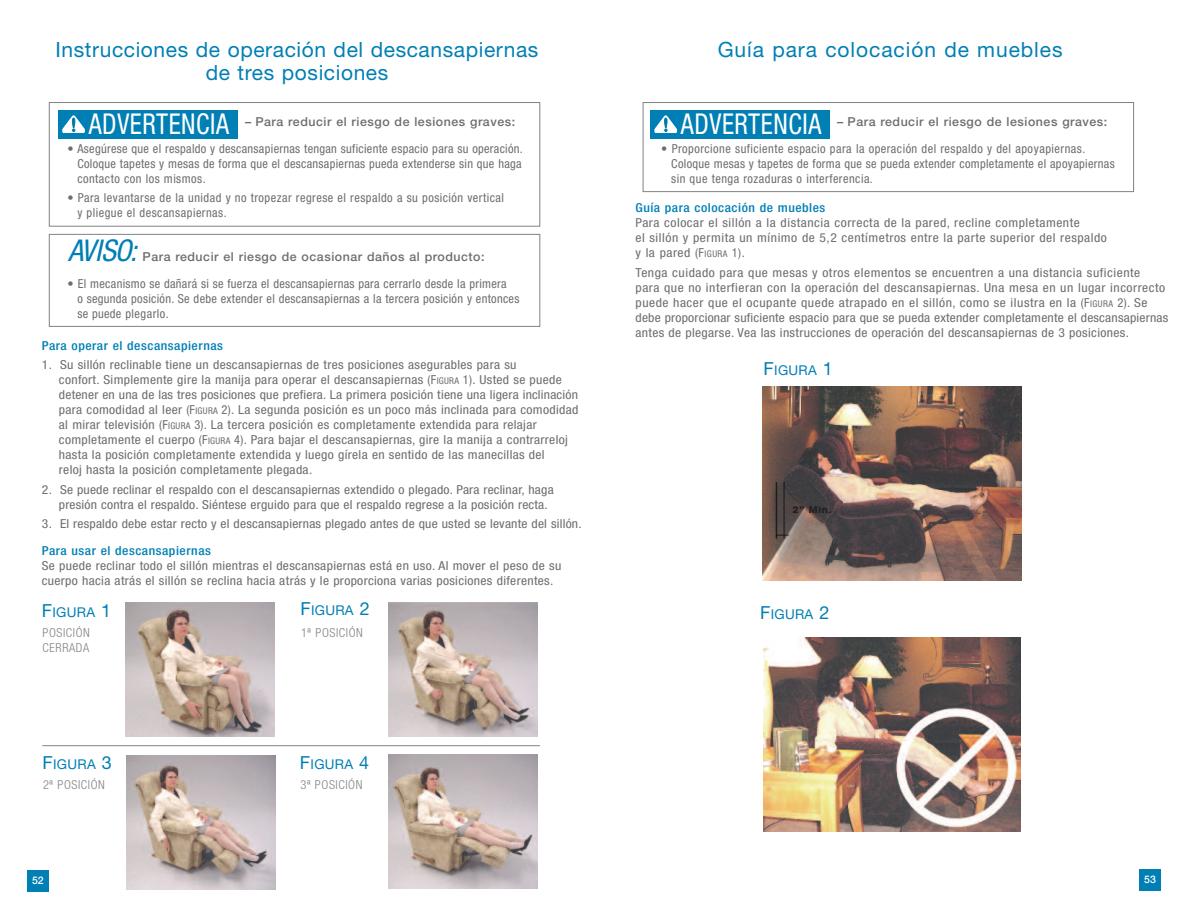
<style>
.page{position:relative;width:1188px;height:918px;background:#fff}
.page>*{position:absolute;margin:0;border:0;box-sizing:border-box;transform-origin:0 0}
.t1{font:italic condensed 30px "Helvetica Neue";letter-spacing:-.025em;color:#007fb4}
.t2{font:condensed 28.8px "Helvetica Neue";letter-spacing:.025em;color:#fff;scale:.9 1}
.t3{font:21px/22.5px "Helvetica Neue";letter-spacing:.03em;color:#007fb4;text-align:center}
.t4{font:13.5px "Helvetica Neue";letter-spacing:.02em;color:#007fb4}
.t5{font:condensed 12.3px/15px "Helvetica Neue";letter-spacing:.025em;color:#6c6d70;scale:1.1 1}
.t6{font:condensed 12.3px/15px "Helvetica Neue";letter-spacing:.025em;color:#6c6d70}
.t7{font:500 12.3px "Helvetica Neue";letter-spacing:.045em;color:#6c6d70}
.t8{font:500 condensed 12.3px "Helvetica Neue";letter-spacing:.04em;color:#007fb4;scale:1.1 1}
.t9{font:300 condensed 12.3px/15px "Helvetica Neue";letter-spacing:.05em;color:#808285}
.t10{font:500 10.5px "Helvetica Neue";color:#fff}
.t11{font:700 9px "Avant Garde";color:#231f20;scale:1.1 1}
.s1{font-size:9.3px}
.s2{font-size:18px}
</style>
<div class="page">
<div style="left:1139px;top:869px;width:22px;height:22px;background:#007fb4"></div>
<div style="left:27px;top:870px;width:22px;height:22px;background:#007fb4"></div>
<div style="left:49px;top:234px;width:491px;height:93px;border:1px solid #808285"></div>
<div style="left:49px;top:102px;width:491px;height:125px;border:1px solid #808285"></div>
<img style="left:125px;top:603px;width:149px;height:134px">
<img style="left:388px;top:755px;width:149px;height:134px">
<img style="left:389px;top:602px;width:149px;height:134px">
<img style="left:127px;top:755px;width:149px;height:134px">
<hr style="left:42px;top:745px;width:498px;height:1px;background:#808285">
<div style="left:643px;top:102px;width:491px;height:90px;border:1px solid #808285"></div>
<img style="left:762px;top:386px;width:259px;height:194px">
<img style="left:764px;top:638px;width:257px;height:194px">
<div style="left:58px;top:110px;width:180px;height:29px;background:#007fb4"></div>
<svg style="left:62px;top:115px;width:23px;height:18px"></svg>
<div style="left:650px;top:110px;width:180px;height:29px;background:#007fb4"></div>
<svg style="left:654px;top:115px;width:23px;height:18px"></svg>
<h3 class="t3" style="left:56px;top:41px;width:484px">Instrucciones de operación del descansapiernas de tres posiciones</h3>
<h3 class="t3" style="left:718px;top:41px;width:346px">Guía para colocación de muebles</h3>
<h2 class="t2" style="left:89px;top:114px;width:157px">ADVERTENCIA</h2>
<h2 class="t2" style="left:681px;top:114px;width:157px">ADVERTENCIA</h2>
<p class="t7" style="left:245px;top:117px;width:272px">– Para reducir el riesgo de lesiones graves:</p>
<p class="t6" style="left:77px;top:142px;width:447px;text-align:justify;text-indent:-10px">• Asegúrese que el respaldo y descansapiernas tengan suficiente espacio para su operación.<br>Coloque tapetes y mesas de forma que el descansapiernas pueda extenderse sin que haga contacto con los mismos.</p>
<p class="t6" style="left:77px;top:192px;width:428px;text-indent:-10px">• Para levantarse de la unidad y no tropezar regrese el respaldo a su posición vertical y pliegue el descansapiernas.</p>
<p class="t7" style="left:837px;top:117px;width:272px">– Para reducir el riesgo de lesiones graves:</p>
<p class="t6" style="left:671px;top:142px;width:445px;text-indent:-10px">• Proporcione suficiente espacio para la operación del respaldo y del apoyapiernas.<br>Coloque mesas y tapetes de forma que se pueda extender completamente el apoyapiernas sin que tenga rozaduras o interferencia.</p>
<p class="t8" style="left:636px;top:204px;width:174px">Guía para colocación de muebles</p>
<p class="t5" style="left:636px;top:217px;width:430px">Para colocar el sillón a la distancia correcta de la pared, recline completamente<br>el sillón y permita un mínimo de 5,2 centímetros entre la parte superior del respaldo y la pared (F<span class="s1">IGURA</span> 1).</p>
<p class="t5" style="left:636px;top:266px;width:486px">Tenga cuidado para que mesas y otros elementos se encuentren a una distancia suficiente<br>para que no interfieran con la operación del descansapiernas. Una mesa en un lugar incorrecto puede hacer que el ocupante quede atrapado en el sillón, como se ilustra en la (F<span class="s1">IGURA</span> 2). Se debe proporcionar suficiente espacio para que se pueda extender completamente el descansapiernas antes de plegarse. Vea las instrucciones de operación del descansapiernas de 3 posiciones.</p>
<p class="t4" style="left:764px;top:365px;width:71px"><span class="s2">F</span>IGURA <span class="s2">1</span></p>
<h1 class="t1" style="left:68px;top:239px;width:70px">AVISO:</h1>
<p class="t7" style="left:143px;top:252px;width:344px">Para reducir el riesgo de ocasionar daños al producto:</p>
<p class="t6" style="left:77px;top:277px;width:444px;text-indent:-10px">• El mecanismo se dañará si se fuerza el descansapiernas para cerrarlo desde la primera<br>o segunda posición. Se debe extender el descansapiernas a la tercera posición y entonces se puede plegarlo.</p>
<p class="t8" style="left:42px;top:341px;width:166px">Para operar el descansapiernas</p>
<p class="t5" style="left:59px;top:359px;width:474px;text-indent:-17px">1. Su sillón reclinable tiene un descansapiernas de tres posiciones asegurables para su<br>confort. Simplemente gire la manija para operar el descansapiernas (F<span class="s1">IGURA</span> 1). Usted se puede detener en una de las tres posiciones que prefiera. La primera posición tiene una ligera inclinación para comodidad al leer (F<span class="s1">IGURA</span> 2). La segunda posición es un poco más inclinada para comodidad al mirar televisión (F<span class="s1">IGURA</span> 3). La tercera posición es completamente extendida para relajar completamente el cuerpo (F<span class="s1">IGURA</span> 4). Para bajar el descansapiernas, gire la manija a contrarreloj hasta la posición completamente extendida y luego gírela en sentido de las manecillas del<br>reloj hasta la posición completamente plegada.</p>
<p class="t5" style="left:59px;top:483px;width:451px;text-indent:-17px">2. Se puede reclinar el respaldo con el descansapiernas extendido o plegado. Para reclinar, haga presión contra el respaldo. Siéntese erguido para que el respaldo regrese a la posición recta.</p>
<p class="t5" style="left:42px;top:518px;width:492px">3. El respaldo debe estar recto y el descansapiernas plegado antes de que usted se levante del sillón.</p>
<p class="t8" style="left:42px;top:547px;width:155px">Para usar el descansapiernas</p>
<p class="t5" style="left:42px;top:560px;width:474px">Se puede reclinar todo el sillón mientras el descansapiernas está en uso. Al mover el peso de su cuerpo hacia atrás el sillón se reclina hacia atrás y le proporciona varias posiciones diferentes.</p>
<p class="t4" style="left:42px;top:607px;width:71px"><span class="s2">F</span>IGURA <span class="s2">1</span></p>
<p class="t11" style="left:793px;top:507px;width:37px">2” Min.</p>
<p class="t4" style="left:300px;top:605px;width:71px"><span class="s2">F</span>IGURA <span class="s2">2</span></p>
<p class="t4" style="left:760px;top:610px;width:71px"><span class="s2">F</span>IGURA <span class="s2">2</span></p>
<p class="t9" style="left:43px;top:626px;width:49px">POSICIÓN<br>CERRADA</p>
<p class="t9" style="left:301px;top:626px;width:63px">1ª POSICIÓN</p>
<p class="t4" style="left:43px;top:760px;width:71px"><span class="s2">F</span>IGURA <span class="s2">3</span></p>
<p class="t4" style="left:300px;top:759px;width:71px"><span class="s2">F</span>IGURA <span class="s2">4</span></p>
<p class="t9" style="left:43px;top:779px;width:63px">2ª POSICIÓN</p>
<p class="t9" style="left:301px;top:779px;width:63px">3ª POSICIÓN</p>
<p class="t10" style="left:32px;top:877px;width:13px">52</p>
<p class="t10" style="left:1144px;top:876px;width:13px">53</p>
</div>
